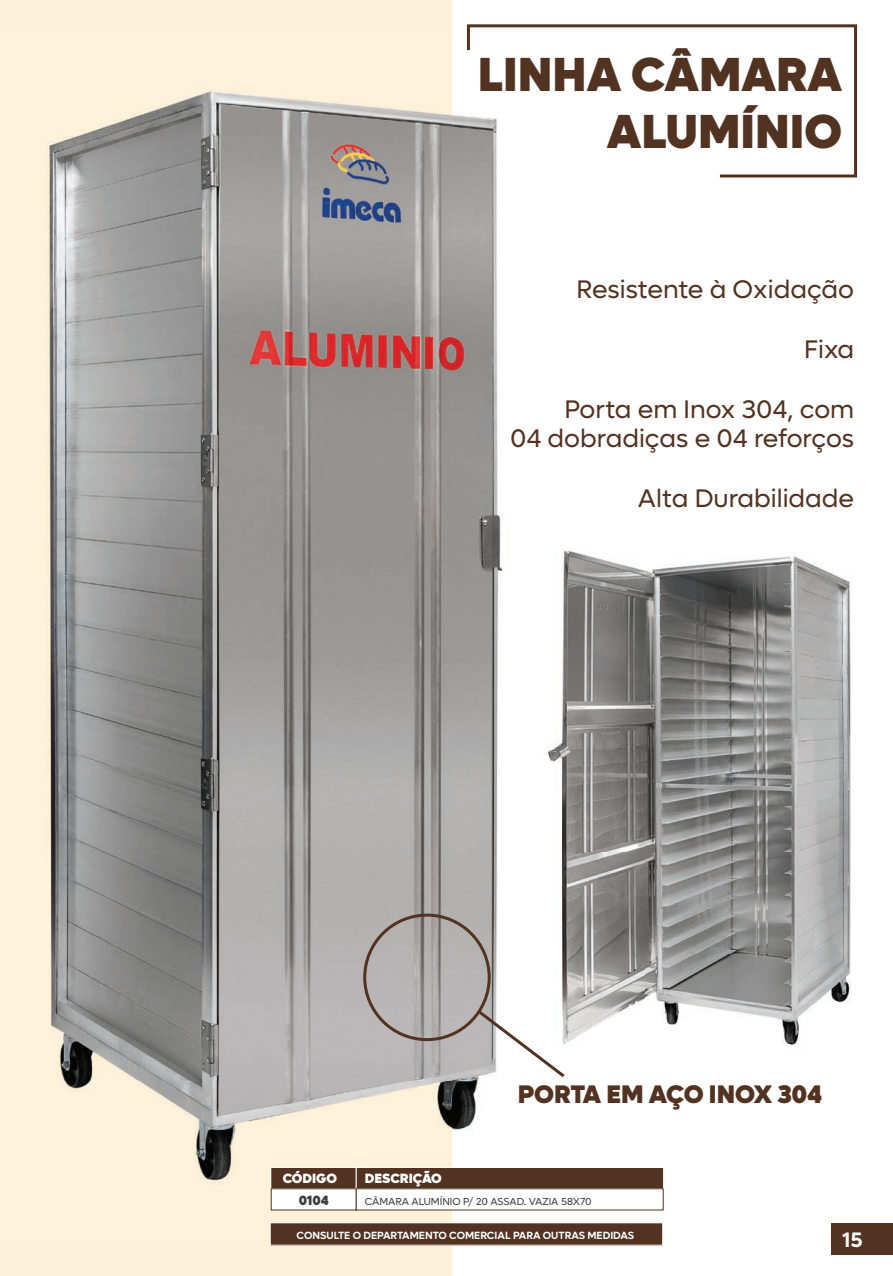
<style>
.page{position:relative;width:893px;height:1276px;background:#fff}
.page>*{position:absolute;margin:0;border:0;box-sizing:border-box;transform-origin:0 0}
.t1{font:900 48px/57.2px "Lufga";color:#523322;text-align:right}
.t2{font:25.5px/29.8px "Lufga";color:#523322;text-align:right}
.t3{font:900 25.5px "Lufga";letter-spacing:-.01em;color:#523322}
.t4{font:600 21px "Lufga";color:#fff}
.t5{font:900 13.5px "Lufga";color:#fff}
.t6{font:900 13.5px "Lufga";color:#3e3e3f}
.t7{font:600 10.5px "Lufga";color:#fff}
.t8{font:10.2px "Lufga";color:#3e3e3f}
</style>
<div class="page">
<div style="left:0;top:0;width:452px;height:1276px;background:#fef1d9"></div>
<img style="left:302px;top:100px;width:200px;height:459px">
<img style="left:452px;top:559px;width:96px;height:652px">
<img style="left:49px;top:91px;width:253px;height:990px">
<img style="left:301px;top:559px;width:151px;height:522px">
<img style="left:64px;top:1081px;width:388px;height:130px">
<svg style="left:465px;top:24px;width:393px;height:155px"></svg>
<img style="left:521px;top:550px;width:330px;height:495px">
<div style="left:271px;top:1167px;width:85px;height:21px;background:#523322"></div>
<div style="left:271px;top:1167px;width:85px;height:22px;border:1px solid #fff"></div>
<div style="left:271px;top:1188px;width:85px;height:22px;background:#fff"></div>
<div style="left:271px;top:1188px;width:85px;height:22px;border:1px solid #523322"></div>
<div style="left:356px;top:1167px;width:308px;height:21px;background:#523322"></div>
<div style="left:356px;top:1167px;width:308px;height:22px;border:1px solid #fff"></div>
<div style="left:356px;top:1188px;width:307px;height:22px;background:#fff"></div>
<div style="left:356px;top:1188px;width:307px;height:22px;border:1px solid #523322"></div>
<div style="left:363px;top:913px;width:128px;height:128px;border:3px solid #523322;border-radius:50%"></div>
<svg style="left:475px;top:1007px;width:93px;height:73px"></svg>
<div style="left:270px;top:1222px;width:393px;height:23px;background:#523322"></div>
<div style="left:270px;top:1222px;width:393px;height:23px;border:1px solid #fff"></div>
<div style="left:831px;top:1223px;width:62px;height:31px;background:#523322"></div>
<h1 class="t1" style="left:478px;top:46px;width:366px">LINHA CÂMARA<br>ALUMÍNIO</h1>
<p class="t2" style="left:576px;top:274px;width:279px">Resistente à Oxidação</p>
<p class="t2" style="left:804px;top:334px;width:52px">Fixa</p>
<p class="t2" style="left:510px;top:394px;width:345px">Porta em Inox 304, com<br>04 dobradiças e 04 reforços</p>
<p class="t2" style="left:638px;top:483px;width:218px">Alta Durabilidade</p>
<p class="t3" style="left:518px;top:1078px;width:306px">PORTA EM AÇO INOX 304</p>
<p class="t5" style="left:283px;top:1170px;width:56px">CÓDIGO</p>
<p class="t5" style="left:365px;top:1170px;width:79px">DESCRIÇÃO</p>
<p class="t6" style="left:299px;top:1192px;width:32px">0104</p>
<p class="t8" style="left:365px;top:1195px;width:228px">CÂMARA ALUMÍNIO P/ 20 ASSAD. VAZIA 58X70</p>
<p class="t7" style="left:297px;top:1228px;width:339px">CONSULTE O DEPARTAMENTO COMERCIAL PARA OUTRAS MEDIDAS</p>
<p class="t4" style="left:842px;top:1227px;width:22px">15</p>
</div>
